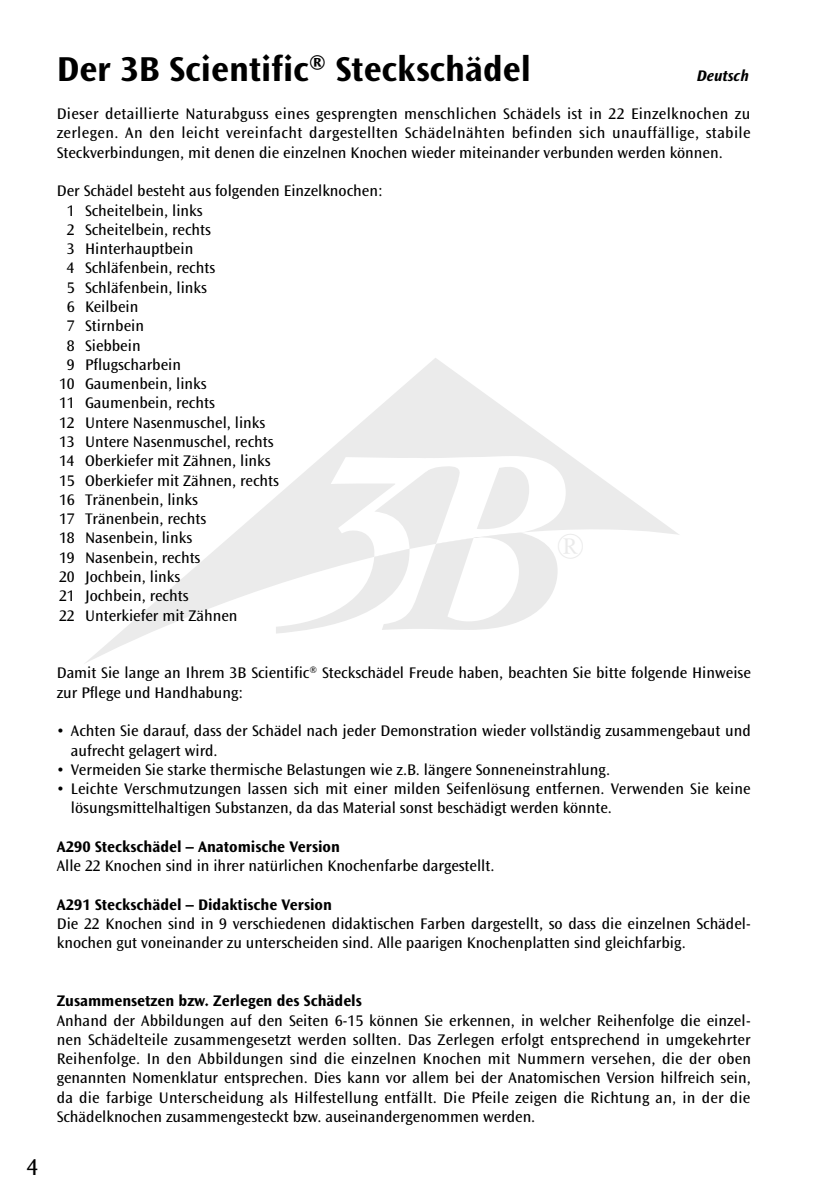
<style>
.page{position:relative;width:836px;height:1191px;background:#fff}
.page>*{position:absolute;margin:0;border:0;box-sizing:border-box;transform-origin:0 0}
.Titel_Linke_Seite{font:700 36px "Ocean Sans";color:#000}
.t1{font:24px "Ocean Sans";color:#000}
.Fließtext{font:16px/19.2px "Ocean Sans";color:#000}
.Fließtext_fett{font:700 16px "Ocean Sans";color:#000}
.Sprache_rechts{font:italic 700 16px "Ocean Sans";color:#000}
</style>
<div class="page">
<svg style="left:85px;top:358px;width:594px;height:305px"></svg>
<svg style="left:276px;top:456px;width:289px;height:177px"></svg>
<p class="t1" style="left:27px;top:1153px;width:13px">4</p>
<p class="Titel_Linke_Seite" style="left:57px;top:49px;width:475px">Der 3B Scientific® Steckschädel</p>
<p class="Sprache_rechts" style="left:696px;top:66px;width:53px">Deutsch</p>
<p class="Fließtext" style="left:57px;top:104px;width:695px;text-align:justify">Dieser detaillierte Naturabguss eines gesprengten menschlichen Schädels ist in 22 Einzelknochen zu zerlegen. An den leicht vereinfacht dargestellten Schädelnähten befinden sich unauffällige, stabile Steckverbindungen, mit denen die einzelnen Knochen wieder miteinander verbunden werden können.</p>
<p class="Fließtext" style="left:57px;top:182px;width:327px">Der Schädel besteht aus folgenden Einzelknochen:</p>
<p class="Fließtext" style="left:67px;top:201px;width:137px">1 Scheitelbein, links</p>
<p class="Fließtext" style="left:67px;top:220px;width:145px">2 Scheitelbein, rechts</p>
<p class="Fließtext" style="left:67px;top:239px;width:128px">3 Hinterhauptbein</p>
<p class="Fließtext" style="left:67px;top:259px;width:150px">4 Schläfenbein, rechts</p>
<p class="Fließtext" style="left:67px;top:278px;width:141px">5 Schläfenbein, links</p>
<p class="Fließtext" style="left:67px;top:297px;width:73px">6 Keilbein</p>
<p class="Fließtext" style="left:67px;top:316px;width:79px">7 Stirnbein</p>
<p class="Fließtext" style="left:67px;top:336px;width:75px">8 Siebbein</p>
<p class="Fließtext" style="left:67px;top:355px;width:116px">9 Pflugscharbein</p>
<p class="Fließtext" style="left:59px;top:374px;width:149px">10 Gaumenbein, links</p>
<p class="Fließtext" style="left:59px;top:394px;width:157px">11 Gaumenbein, rechts</p>
<p class="Fließtext" style="left:59px;top:413px;width:208px">12 Untere Nasenmuschel, links</p>
<p class="Fließtext" style="left:59px;top:432px;width:216px">13 Untere Nasenmuschel, rechts</p>
<p class="Fließtext" style="left:59px;top:451px;width:213px">14 Oberkiefer mit Zähnen, links</p>
<p class="Fließtext" style="left:59px;top:471px;width:221px">15 Oberkiefer mit Zähnen, rechts</p>
<p class="Fließtext" style="left:59px;top:490px;width:140px">16 Tränenbein, links</p>
<p class="Fließtext" style="left:59px;top:509px;width:148px">17 Tränenbein, rechts</p>
<p class="Fließtext" style="left:59px;top:529px;width:134px">18 Nasenbein, links</p>
<p class="Fließtext" style="left:59px;top:548px;width:143px">19 Nasenbein, rechts</p>
<p class="Fließtext" style="left:59px;top:567px;width:123px">20 Jochbein, links</p>
<p class="Fließtext" style="left:59px;top:586px;width:131px">21 Jochbein, rechts</p>
<p class="Fließtext" style="left:59px;top:606px;width:180px">22 Unterkiefer mit Zähnen</p>
<p class="Fließtext" style="left:57px;top:664px;width:695px">Damit Sie lange an Ihrem 3B Scientific® Steckschädel Freude haben, beachten Sie bitte folgende Hinweise zur Pflege und Handhabung:</p>
<p class="Fließtext" style="left:71px;top:721px;width:681px;text-indent:-14px">• Achten Sie darauf, dass der Schädel nach jeder Demonstration wieder vollständig zusammengebaut und aufrecht gelagert wird.</p>
<p class="Fließtext" style="left:57px;top:760px;width:554px">• Vermeiden Sie starke thermische Belastungen wie z.B. längere Sonneneinstrahlung.</p>
<p class="Fließtext" style="left:71px;top:779px;width:680px;text-indent:-14px">• Leichte Verschmutzungen lassen sich mit einer milden Seifenlösung entfernen. Verwenden Sie keine lösungsmittelhaltigen Substanzen, da das Material sonst beschädigt werden könnte.</p>
<p class="Fließtext_fett" style="left:57px;top:838px;width:284px">A290 Steckschädel – Anatomische Version</p>
<p class="Fließtext" style="left:57px;top:856px;width:439px">Alle 22 Knochen sind in ihrer natürlichen Knochenfarbe dargestellt.</p>
<p class="Fließtext_fett" style="left:57px;top:895px;width:276px">A291 Steckschädel – Didaktische Version</p>
<p class="Fließtext" style="left:57px;top:914px;width:695px">Die 22 Knochen sind in 9 verschiedenen didaktischen Farben dargestellt, so dass die einzelnen Schädel&shy;knochen gut voneinander zu unterscheiden sind. Alle paarigen Knochenplatten sind gleichfarbig.</p>
<p class="Fließtext_fett" style="left:57px;top:992px;width:306px">Zusammensetzen bzw. Zerlegen des Schädels</p>
<p class="Fließtext" style="left:57px;top:1011px;width:695px;text-align:justify">Anhand der Abbildungen auf den Seiten 6-15 können Sie erkennen, in welcher Reihenfolge die einzel&shy;nen Schädelteile zusammengesetzt werden sollten. Das Zerlegen erfolgt entsprechend in umgekehrter Reihenfolge. In den Abbildungen sind die einzelnen Knochen mit Nummern versehen, die der oben genannten Nomenklatur entsprechen. Dies kann vor allem bei der Anatomischen Version hilfreich sein, da die farbige Unterscheidung als Hilfestellung entfällt. Die Pfeile zeigen die Richtung an, in der die Schädelknochen zusammengesteckt bzw. auseinandergenommen werden.</p>
</div>
